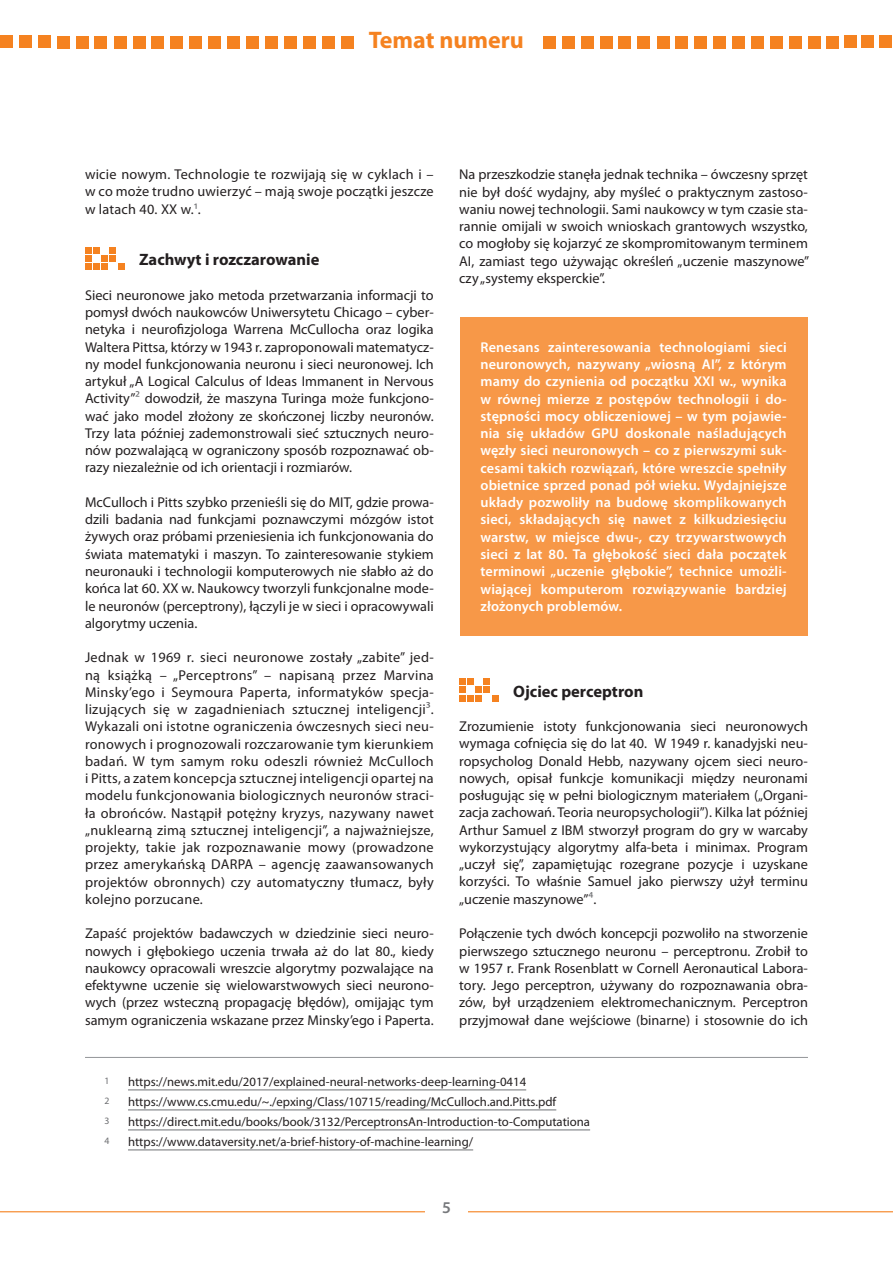
<style>
.page{position:relative;width:893px;height:1263px;background:#fff}
.page>*{position:absolute;margin:0;border:0;box-sizing:border-box;transform-origin:0 0}
.t1{font:700 24px "Myriad Pro";color:#f58220}
.t2{font:700 16.5px "Myriad Pro";color:#231f20}
.t3{font:600 16.5px "Myriad Pro";color:#76787b}
.t4{font:14.25px/17.2px "Myriad Pro";color:#231f20;text-align:justify}
.t5{font:600 14.25px/17.2px "Myriad Pro";letter-spacing:.01em;color:#fff;text-align:justify}
.t6{font:12.75px "Myriad Pro";color:#231f20}
.t7{font:9.75px "Myriad Pro";color:#6c6d70}
.s1{font-family:"Calibri";color:#6c6d70}
.s2{color:#6c6d70}
.s3{color:#57585a}
</style>
<div class="page">
<hr style="left:0;top:1211px;width:893px;height:1px;background:#f58220">
<div style="left:425px;top:1195px;width:43px;height:23px;background:#fff"></div>
<div style="left:879px;top:35px;width:13px;height:13px;background:#f58220"></div>
<div style="left:844px;top:35px;width:13px;height:13px;background:#f58220"></div>
<div style="left:808px;top:36px;width:12px;height:13px;background:#f58220"></div>
<div style="left:789px;top:36px;width:13px;height:13px;background:#f58220"></div>
<div style="left:751px;top:36px;width:13px;height:13px;background:#f58220"></div>
<div style="left:732px;top:36px;width:13px;height:13px;background:#f58220"></div>
<div style="left:713px;top:36px;width:13px;height:13px;background:#f58220"></div>
<div style="left:581px;top:36px;width:13px;height:13px;background:#f58220"></div>
<div style="left:543px;top:36px;width:13px;height:13px;background:#f58220"></div>
<div style="left:562px;top:36px;width:13px;height:13px;background:#f58220"></div>
<div style="left:657px;top:36px;width:12px;height:13px;background:#f58220"></div>
<div style="left:637px;top:36px;width:13px;height:13px;background:#f58220"></div>
<div style="left:600px;top:36px;width:13px;height:13px;background:#f58220"></div>
<div style="left:675px;top:36px;width:13px;height:13px;background:#f58220"></div>
<div style="left:618px;top:36px;width:13px;height:13px;background:#f58220"></div>
<div style="left:694px;top:36px;width:13px;height:13px;background:#f58220"></div>
<div style="left:770px;top:36px;width:13px;height:13px;background:#f58220"></div>
<div style="left:826px;top:36px;width:13px;height:13px;background:#f58220"></div>
<div style="left:861px;top:35px;width:13px;height:13px;background:#f58220"></div>
<div style="left:341px;top:36px;width:13px;height:13px;background:#f58220"></div>
<div style="left:284px;top:36px;width:13px;height:13px;background:#f58220"></div>
<div style="left:303px;top:36px;width:13px;height:13px;background:#f58220"></div>
<div style="left:170px;top:36px;width:13px;height:13px;background:#f58220"></div>
<div style="left:133px;top:36px;width:13px;height:13px;background:#f58220"></div>
<div style="left:95px;top:36px;width:12px;height:13px;background:#f58220"></div>
<div style="left:76px;top:36px;width:13px;height:13px;background:#f58220"></div>
<div style="left:38px;top:35px;width:13px;height:13px;background:#f58220"></div>
<div style="left:19px;top:35px;width:13px;height:13px;background:#f58220"></div>
<div style="left:0;top:35px;width:13px;height:13px;background:#f58220"></div>
<div style="left:57px;top:36px;width:13px;height:13px;background:#f58220"></div>
<div style="left:114px;top:36px;width:13px;height:13px;background:#f58220"></div>
<div style="left:152px;top:36px;width:12px;height:13px;background:#f58220"></div>
<div style="left:246px;top:36px;width:13px;height:12px;background:#f58220"></div>
<div style="left:227px;top:36px;width:13px;height:13px;background:#f58220"></div>
<div style="left:189px;top:36px;width:13px;height:13px;background:#f58220"></div>
<div style="left:208px;top:36px;width:13px;height:13px;background:#f58220"></div>
<div style="left:322px;top:36px;width:13px;height:13px;background:#f58220"></div>
<div style="left:265px;top:36px;width:13px;height:13px;background:#f58220"></div>
<div style="left:460px;top:317px;width:347px;height:318px;background:#f79848"></div>
<svg style="left:85px;top:247px;width:39px;height:23px"></svg>
<svg style="left:459px;top:679px;width:39px;height:22px"></svg>
<hr style="left:85px;top:1057px;width:723px;height:1px;background:#939598">
<hr style="left:128px;top:1089px;width:398px;height:1px;background:#808285">
<hr style="left:128px;top:1109px;width:428px;height:1px;background:#808285">
<hr style="left:128px;top:1129px;width:462px;height:1px;background:#808285">
<hr style="left:128px;top:1149px;width:345px;height:1px;background:#808285">
<h1 class="t1" style="left:369px;top:25px;width:157px">Temat numeru</h1>
<p class="t4" style="left:85px;top:165px;width:350px">wicie nowym. Technologie te rozwijają się w cyklach i – w co może trudno uwierzyć – mają swoje początki jeszcze w latach 40. XX w.<span class="s1">¹</span>.</p>
<p class="t2" style="left:139px;top:249px;width:182px">Zachwyt i rozczarowanie</p>
<p class="t4" style="left:85px;top:286px;width:350px">Sieci neuronowe jako metoda przetwarzania informacji to pomysł dwóch naukowców Uniwersytetu Chicago – cyber&shy;netyka i neurofizjologa Warrena McCullocha oraz logika Waltera Pittsa, którzy w 1943 r. zaproponowali matematycz&shy;ny model funkcjonowania neuronu i sieci neuronowej. Ich artykuł „A Logical Calculus of Ideas Immanent in Nervous Activity”<span class="s2">2</span> dowodził, że maszyna Turinga może funkcjono&shy;wać jako model złożony ze skończonej liczby neuronów.<br>Trzy lata później zademonstrowali sieć sztucznych neuro&shy;nów pozwalającą w ograniczony sposób rozpoznawać ob&shy;razy niezależnie od ich orientacji i rozmiarów.</p>
<p class="t4" style="left:85px;top:493px;width:350px">McCulloch i Pitts szybko przenieśli się do MIT, gdzie prowa&shy;dzili badania nad funkcjami poznawczymi mózgów istot żywych oraz próbami przeniesienia ich funkcjonowania do świata matematyki i maszyn. To zainteresowanie stykiem neuronauki i technologii komputerowych nie słabło aż do końca lat 60. XX w. Naukowcy tworzyli funkcjonalne mode&shy;le neuronów (perceptrony), łączyli je w sieci i opracowywali algorytmy uczenia.</p>
<p class="t4" style="left:85px;top:649px;width:350px">Jednak w 1969 r. sieci neuronowe zostały „zabite” jed&shy;ną książką – „Perceptrons” – napisaną przez Marvina Minsky’ego i Seymoura Paperta, informatyków specja&shy;lizujących się w zagadnieniach sztucznej inteligencji<span class="s3">³</span>.<br>Wykazali oni istotne ograniczenia ówczesnych sieci neu&shy;ronowych i prognozowali rozczarowanie tym kierunkiem badań. W tym samym roku odeszli również McCulloch i Pitts, a zatem koncepcja sztucznej inteligencji opartej na modelu funkcjonowania biologicznych neuronów straci&shy;ła obrońców. Nastąpił potężny kryzys, nazywany nawet „nuklearną zimą sztucznej inteligencji”, a najważniejsze, projekty, takie jak rozpoznawanie mowy (prowadzone przez amerykańską DARPA – agencję zaawansowanych projektów obronnych) czy automatyczny tłumacz, były kolejno porzucane.</p>
<p class="t4" style="left:85px;top:925px;width:350px">Zapaść projektów badawczych w dziedzinie sieci neuro&shy;nowych i głębokiego uczenia trwała aż do lat 80., kiedy naukowcy opracowali wreszcie algorytmy pozwalające na efektywne uczenie się wielowarstwowych sieci neurono&shy;wych (przez wsteczną propagację błędów), omijając tym samym ograniczenia wskazane przez Minsky’ego i Paperta.</p>
<p class="t4" style="left:459px;top:166px;width:351px">Na przeszkodzie stanęła jednak technika – ówczesny sprzęt nie był dość wydajny, aby myśleć o praktycznym zastoso&shy;waniu nowej technologii. Sami naukowcy w tym czasie sta&shy;rannie omijali w swoich wnioskach grantowych wszystko, co mogłoby się kojarzyć ze skompromitowanym terminem AI, zamiast tego używając określeń „uczenie maszynowe” czy „systemy eksperckie”.</p>
<p class="t5" style="left:480px;top:338px;width:308px">Renesans zainteresowania technologiami sieci neuronowych, nazywany „wiosną AI”, z którym mamy do czynienia od początku XXI w., wynika w równej mierze z postępów technologii i do&shy;stępności mocy obliczeniowej – w tym pojawie&shy;nia się układów GPU doskonale naśladujących węzły sieci neuronowych – co z pierwszymi suk&shy;cesami takich rozwiązań, które wreszcie spełniły obietnice sprzed ponad pół wieku. Wydajniejsze układy pozwoliły na budowę skomplikowanych sieci, składających się nawet z kilkudziesięciu warstw, w miejsce dwu-, czy trzywarstwowych sieci z lat 80. Ta głębokość sieci dała początek terminowi „uczenie głębokie”, technice umożli&shy;wiającej komputerom rozwiązywanie bardziej złożonych problemów.</p>
<p class="t2" style="left:513px;top:680px;width:132px">Ojciec perceptron</p>
<p class="t4" style="left:459px;top:717px;width:350px">Zrozumienie istoty funkcjonowania sieci neuronowych wymaga cofnięcia się do lat 40. W 1949 r. kanadyjski neu&shy;ropsycholog Donald Hebb, nazywany ojcem sieci neuro&shy;nowych, opisał funkcje komunikacji między neuronami posługując się w pełni biologicznym materiałem („Organi&shy;zacja zachowań. Teoria neuropsychologii”). Kilka lat później Arthur Samuel z IBM stworzył program do gry w warcaby wykorzystujący algorytmy alfa-beta i minimax. Program „uczył się”, zapamiętując rozegrane pozycje i uzyskane korzyści. To właśnie Samuel jako pierwszy użył terminu „uczenie maszynowe”<span class="s2">⁴</span>.</p>
<p class="t4" style="left:459px;top:925px;width:350px">Połączenie tych dwóch koncepcji pozwoliło na stworzenie pierwszego sztucznego neuronu – perceptronu. Zrobił to w 1957 r. Frank Rosenblatt w Cornell Aeronautical Labora&shy;tory. Jego perceptron, używany do rozpoznawania obra&shy;zów, był urządzeniem elektromechanicznym. Perceptron przyjmował dane wejściowe (binarne) i stosownie do ich</p>
<p class="t7" style="left:105px;top:1074px;width:7px">1</p>
<p class="t6" style="left:128px;top:1074px;width:400px">https://news.mit.edu/2017/explained-neural-networks-deep-learning-0414</p>
<p class="t7" style="left:105px;top:1094px;width:7px">2</p>
<p class="t6" style="left:128px;top:1094px;width:430px">https://www.cs.cmu.edu/~./epxing/Class/10715/reading/McCulloch.and.Pitts.pdf</p>
<p class="t7" style="left:105px;top:1114px;width:7px">3</p>
<p class="t6" style="left:128px;top:1114px;width:464px">https://direct.mit.edu/books/book/3132/PerceptronsAn-Introduction-to-Computationa</p>
<p class="t7" style="left:105px;top:1134px;width:7px">4</p>
<p class="t6" style="left:128px;top:1134px;width:347px">https://www.dataversity.net/a-brief-history-of-machine-learning/</p>
<p class="t3" style="left:442px;top:1197px;width:10px">5</p>
</div>
